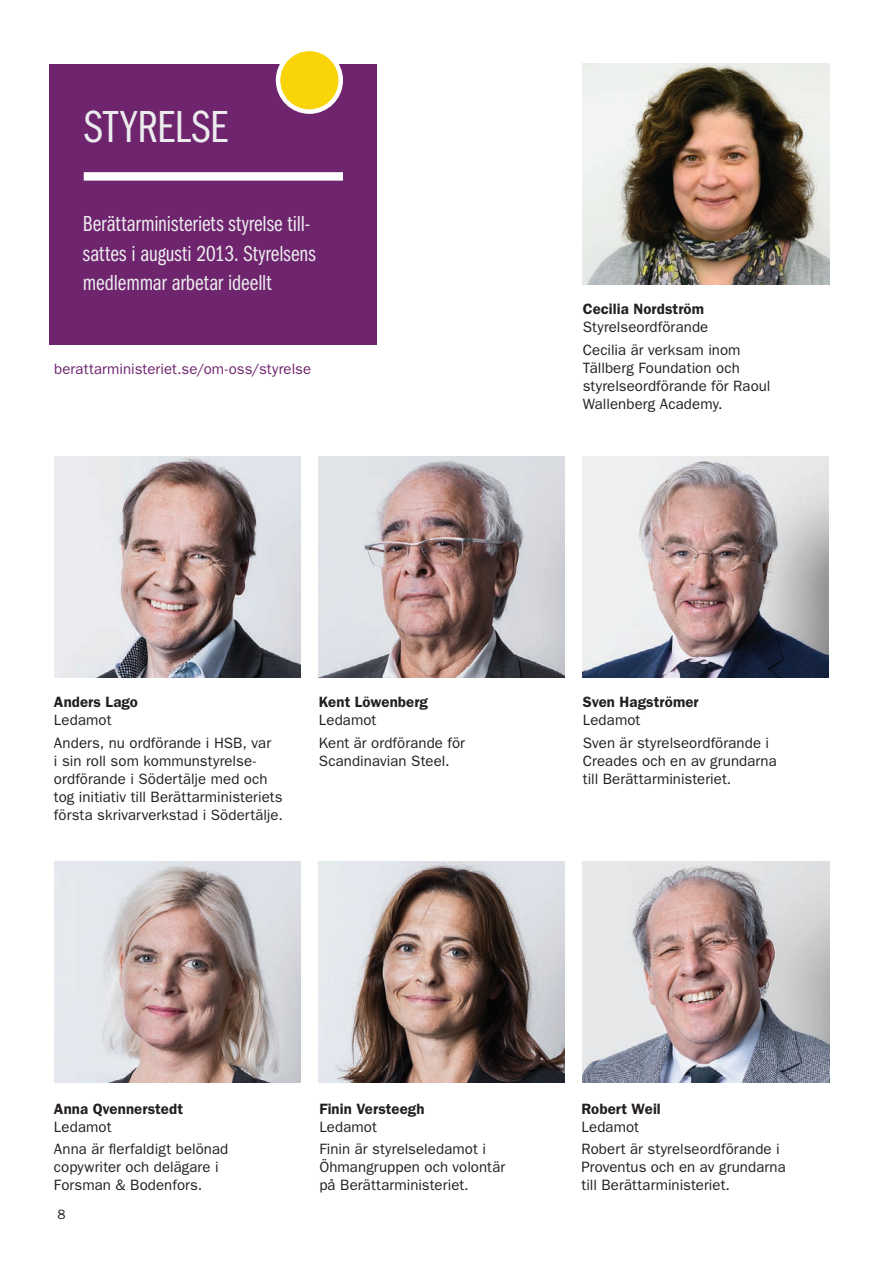
<style>
.page{position:relative;width:893px;height:1263px;background:#fff}
.page>*{position:absolute;margin:0;border:0;box-sizing:border-box;transform-origin:0 0}
.t1{font:46.5px "ITC Franklin Gothic Std Bk Cp";letter-spacing:.01em;color:#ececee}
.t2{font:22.5px/29.5px "ITC Franklin Gothic Std Bk Cp";color:#ececee}
.t3{font:15px/18px "ITC Franklin Gothic Std";letter-spacing:.005em;color:#231f20}
.t4{font:600 15px "ITC Franklin Gothic Std";letter-spacing:.005em;color:#231f20}
.t5{font:15px "ITC Franklin Gothic Std";letter-spacing:.005em;color:#6f246e}
.t6{font:13.5px "ITC Franklin Gothic Std";color:#231f20}
</style>
<div class="page">
<img style="left:583px;top:64px;width:246px;height:221px">
<div style="left:49px;top:64px;width:328px;height:281px;background:#6f246e"></div>
<div style="left:84px;top:172px;width:259px;height:9px;background:#fff"></div>
<div style="left:278px;top:49px;width:63px;height:63px;background:#f8d409;border-radius:50%"></div>
<div style="left:276px;top:47px;width:67px;height:67px;border:4px solid #fff;border-radius:50%"></div>
<img style="left:54px;top:456px;width:246px;height:221px">
<img style="left:318px;top:456px;width:247px;height:221px">
<img style="left:583px;top:456px;width:246px;height:221px">
<img style="left:318px;top:862px;width:247px;height:221px">
<img style="left:583px;top:862px;width:246px;height:221px">
<img style="left:54px;top:862px;width:246px;height:221px">
<h1 class="t1" style="left:84px;top:101px;width:145px">STYRELSE</h1>
<h2 class="t2" style="left:83px;top:209px;width:234px">Berättarministeriets styrelse till&shy;sattes i augusti 2013. Styrelsens medlemmar arbetar ideellt</h2>
<p class="t5" style="left:54px;top:360px;width:258px">berattarministeriet.se/om-oss/styrelse</p>
<p class="t4" style="left:583px;top:300px;width:123px">Cecilia Nordström</p>
<p class="t3" style="left:583px;top:316px;width:159px;line-height:22.2px">Styrelseordförande<br>Cecilia är verksam inom</p>
<p class="t3" style="left:583px;top:359px;width:189px">Tällberg Foundation och styrelseordförande för Raoul<br>Wallenberg Academy.</p>
<p class="t4" style="left:54px;top:693px;width:86px">Anders Lago</p>
<p class="t3" style="left:54px;top:709px;width:219px;line-height:22.2px">Ledamot<br>Anders, nu ordförande i HSB, var</p>
<p class="t3" style="left:54px;top:752px;width:230px">i sin roll som kommunstyrelse&shy;ordförande i Södertälje med och tog initiativ till Berättarministeriets första skrivarverkstad i Södertälje.</p>
<p class="t4" style="left:319px;top:693px;width:111px">Kent Löwenberg</p>
<p class="t3" style="left:319px;top:709px;width:148px;line-height:22.2px">Ledamot<br>Kent är ordförande för</p>
<p class="t3" style="left:319px;top:752px;width:132px">Scandinavian Steel.</p>
<p class="t4" style="left:583px;top:693px;width:117px">Sven Hagströmer</p>
<p class="t3" style="left:583px;top:709px;width:188px;line-height:22.2px">Ledamot<br>Sven är styrelseordförande i</p>
<p class="t3" style="left:583px;top:752px;width:196px">Creades och en av grundarna till Berättarministeriet.</p>
<p class="t4" style="left:54px;top:1100px;width:131px">Anna Qvennerstedt</p>
<p class="t3" style="left:54px;top:1116px;width:176px;line-height:22.2px">Ledamot<br>Anna är flerfaldigt belönad</p>
<p class="t3" style="left:54px;top:1158px;width:166px">copywriter och delägare i<br>Forsman &amp; Bodenfors.</p>
<p class="t6" style="left:57px;top:1207px;width:10px">8</p>
<p class="t4" style="left:319px;top:1100px;width:107px">Finin Versteegh</p>
<p class="t3" style="left:319px;top:1116px;width:168px;line-height:22.2px">Ledamot<br>Finin är styrelseledamot i</p>
<p class="t3" style="left:319px;top:1158px;width:187px">Öhmangruppen och volontär på Berättarministeriet.</p>
<p class="t4" style="left:581px;top:1100px;width:81px">Robert Weil</p>
<p class="t3" style="left:581px;top:1116px;width:200px;line-height:22.2px">Ledamot<br>Robert är styrelseordförande i</p>
<p class="t3" style="left:581px;top:1158px;width:206px">Proventus och en av grundarna till Berättarministeriet.</p>
</div>
